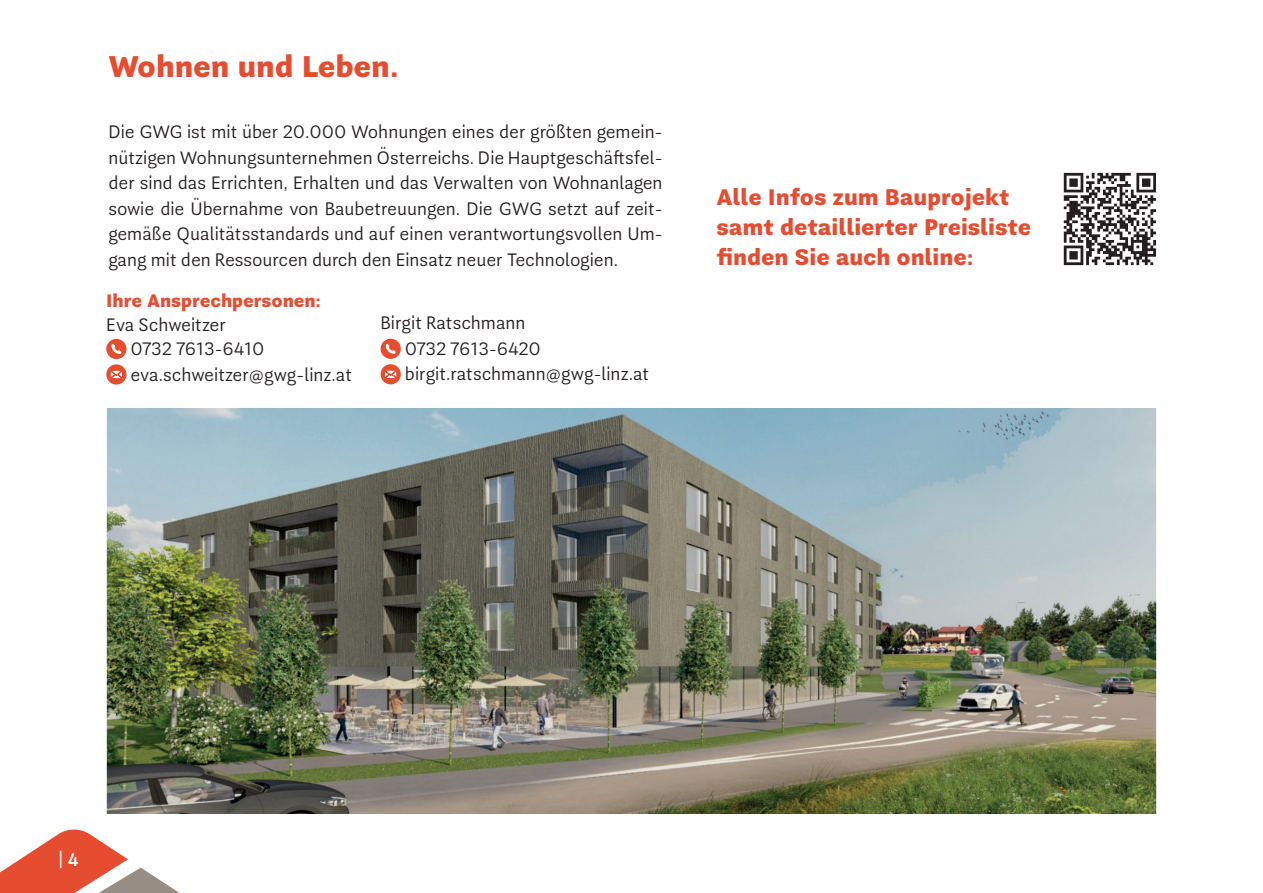
<style>
.page{position:relative;width:1263px;height:893px;background:#fff}
.page>*{position:absolute;margin:0;border:0;box-sizing:border-box;transform-origin:0 0}
.t1{font:800 30px "Guanabara Sans";color:#e64d30}
.t2{font:800 22.5px/30px "Guanabara Sans";color:#e64d30}
.t3{font:300 18px/25.5px "Guanabara Sans";color:#231f20}
.t4{font:800 18px "Guanabara Sans";color:#e64d30}
.t5{font:18px "Guanabara Sans";color:#fff}
</style>
<div class="page">
<svg style="left:0;top:829px;width:180px;height:64px"></svg>
<svg style="left:381px;top:339px;width:20px;height:45px"></svg>
<img style="left:106px;top:408px;width:1051px;height:405px">
<svg style="left:106px;top:339px;width:20px;height:46px"></svg>
<svg style="left:1063px;top:172px;width:93px;height:94px"></svg>
<svg style="left:1064px;top:173px;width:92px;height:92px"></svg>
<h1 class="t1" style="left:108px;top:46px;width:292px">Wohnen und Leben.</h1>
<p class="t3" style="left:108px;top:119px;width:556px;text-align:justify">Die GWG ist mit über 20.000 Wohnungen eines der größten gemein&shy;nützigen Wohnungsunternehmen Österreichs. Die Hauptgeschäftsfel&shy;der sind das Errichten, Erhalten und das Verwalten von Wohnanlagen sowie die Übernahme von Baubetreuungen. Die GWG setzt auf zeit&shy;gemäße Qualitätsstandards und auf einen verantwortungsvollen Um&shy;gang mit den Ressourcen durch den Einsatz neuer Technologien.</p>
<p class="t4" style="left:106px;top:289px;width:216px">Ihre Ansprechpersonen:</p>
<p class="t3" style="left:131px;top:313px;width:223px;line-height:24.8px;text-indent:-24px">Eva Schweitzer<br>0732 7613-6410 eva.schweitzer@gwg-linz.at</p>
<p class="t3" style="left:405px;top:311px;width:246px;text-indent:-24px">Birgit Ratschmann<br>0732 7613-6420 birgit.ratschmann@gwg-linz.at</p>
<p class="t2" style="left:716px;top:183px;width:316px">Alle Infos zum Bauprojekt samt detaillierter Preisliste finden Sie auch online:</p>
<p class="t5" style="left:58px;top:848px;width:21px">| 4</p>
</div>
